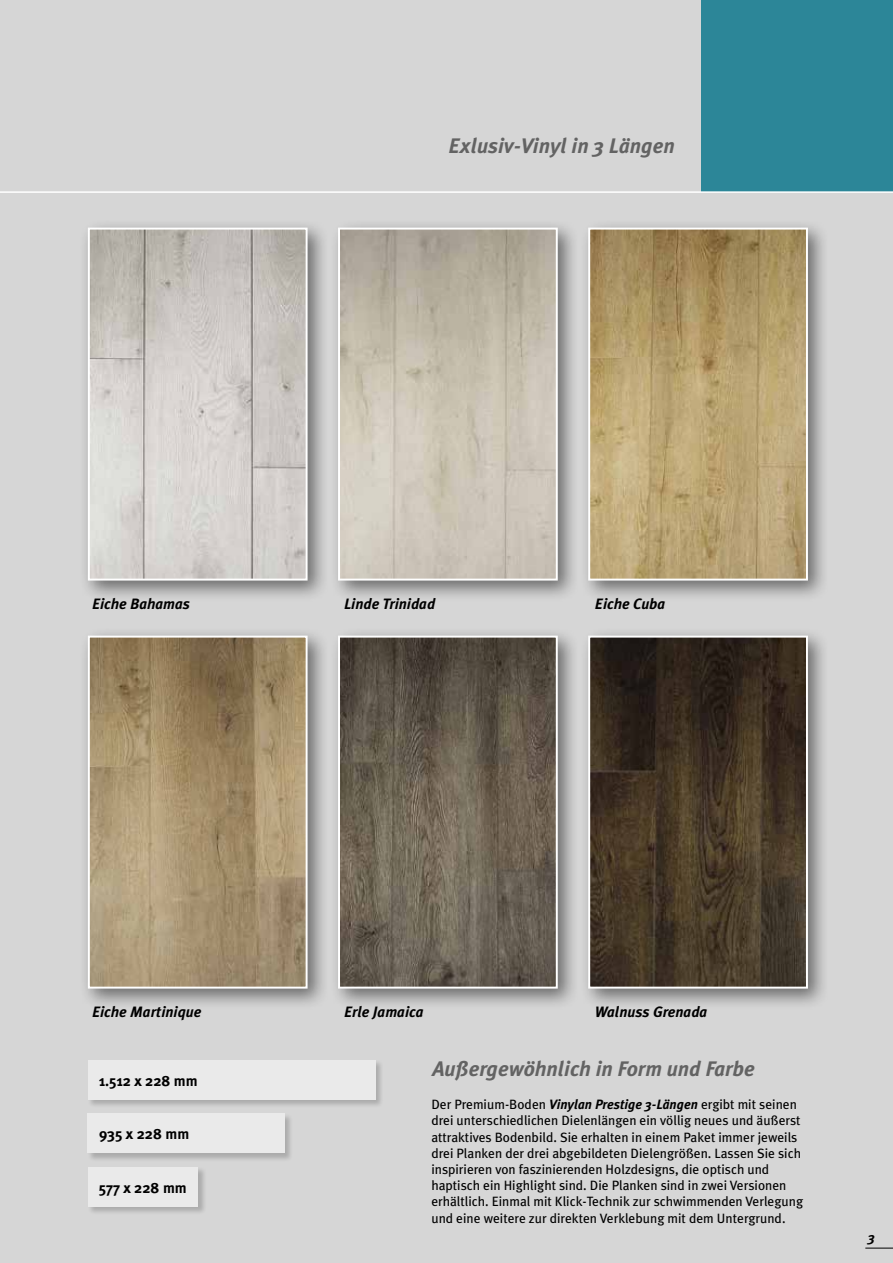
<style>
.page{position:relative;width:893px;height:1263px;background:#d6d6d6}
.page>*{position:absolute;margin:0;border:0;box-sizing:border-box;transform-origin:0 0}
.t1{font:italic 700 21px "Meta Plus";color:#636363}
.t2{font:italic 700 15px "Meta Plus";color:#000}
.t3{font:700 15px "Meta Plus";color:#000}
.t4{font:13.5px/16.2px "Meta Plus";color:#000}
.t5{font:italic 700 13.5px "Meta Plus";color:#000}
.s1{font-weight:700;font-style:italic}
</style>
<div class="page">
<div style="left:702px;top:0;width:191px;height:191px;background:#2c8698"></div>
<div style="left:80px;top:219px;width:250px;height:384px;background:#000;opacity:.5"></div>
<img style="left:91px;top:231px;width:214px;height:347px">
<div style="left:88px;top:228px;width:220px;height:353px;border:2px solid #fff"></div>
<div style="left:80px;top:627px;width:250px;height:384px;background:#000;opacity:.5"></div>
<img style="left:91px;top:639px;width:214px;height:346px">
<div style="left:88px;top:636px;width:220px;height:352px;border:2px solid #fff"></div>
<div style="left:330px;top:219px;width:250px;height:384px;background:#000;opacity:.5"></div>
<img style="left:341px;top:231px;width:214px;height:347px">
<div style="left:338px;top:228px;width:220px;height:353px;border:2px solid #fff"></div>
<div style="left:330px;top:627px;width:250px;height:384px;background:#000;opacity:.5"></div>
<img style="left:341px;top:639px;width:214px;height:346px">
<div style="left:338px;top:636px;width:220px;height:352px;border:2px solid #fff"></div>
<div style="left:580px;top:219px;width:250px;height:384px;background:#000;opacity:.5"></div>
<img style="left:591px;top:231px;width:214px;height:347px">
<div style="left:588px;top:228px;width:220px;height:353px;border:2px solid #fff"></div>
<div style="left:580px;top:627px;width:250px;height:384px;background:#000;opacity:.5"></div>
<img style="left:591px;top:639px;width:214px;height:346px">
<div style="left:588px;top:636px;width:220px;height:352px;border:2px solid #fff"></div>
<div style="left:87px;top:1113px;width:207px;height:49px;background:#000;opacity:.4"></div>
<div style="left:88px;top:1113px;width:197px;height:40px;background:#eaeaea"></div>
<div style="left:87px;top:1059px;width:297px;height:49px;background:#000;opacity:.4"></div>
<div style="left:88px;top:1060px;width:287px;height:40px;background:#eaeaea"></div>
<div style="left:87px;top:1166px;width:120px;height:49px;background:#000;opacity:.4"></div>
<div style="left:88px;top:1167px;width:110px;height:40px;background:#eaeaea"></div>
<hr style="left:0;top:191px;width:893px;height:2px;background:#fff">
<svg style="left:865px;top:1248px;width:28px;height:1px"></svg>
<h1 class="t1" style="left:449px;top:134px;width:228px">Exlusiv-Vinyl in 3 Längen</h1>
<p class="t2" style="left:92px;top:595px;width:99px">Eiche Bahamas</p>
<p class="t2" style="left:344px;top:595px;width:93px">Linde Trinidad</p>
<p class="t2" style="left:595px;top:595px;width:72px">Eiche Cuba</p>
<p class="t2" style="left:92px;top:1003px;width:111px">Eiche Martinique</p>
<p class="t3" style="left:99px;top:1072px;width:100px">1.512 x 228 mm</p>
<p class="t3" style="left:99px;top:1125px;width:92px">935 x 228 mm</p>
<p class="t3" style="left:99px;top:1179px;width:89px">577 x 228 mm</p>
<p class="t2" style="left:344px;top:1003px;width:81px">Erle Jamaica</p>
<p class="t2" style="left:595px;top:1003px;width:114px">Walnuss Grenada</p>
<h1 class="t1" style="left:432px;top:1057px;width:324px">Außergewöhnlich in Form und Farbe</h1>
<p class="t4" style="left:431px;top:1096px;width:373px">Der Premium-Boden <span class="s1">Vinylan Prestige 3-Längen</span> ergibt mit seinen drei unterschiedlichen Dielenlängen ein völlig neues und äußerst attraktives Bodenbild. Sie erhalten in einem Paket immer jeweils drei Planken der drei abgebildeten Dielengrößen. Lassen Sie sich inspirieren von faszinierenden Holzdesigns, die optisch und haptisch ein Highlight sind. Die Planken sind in zwei Versionen erhältlich. Einmal mit Klick-Technik zur schwimmenden Verlegung und eine weitere zur direkten Verklebung mit dem Untergrund.</p>
<p class="t5" style="left:868px;top:1229px;width:8px">3</p>
</div>
